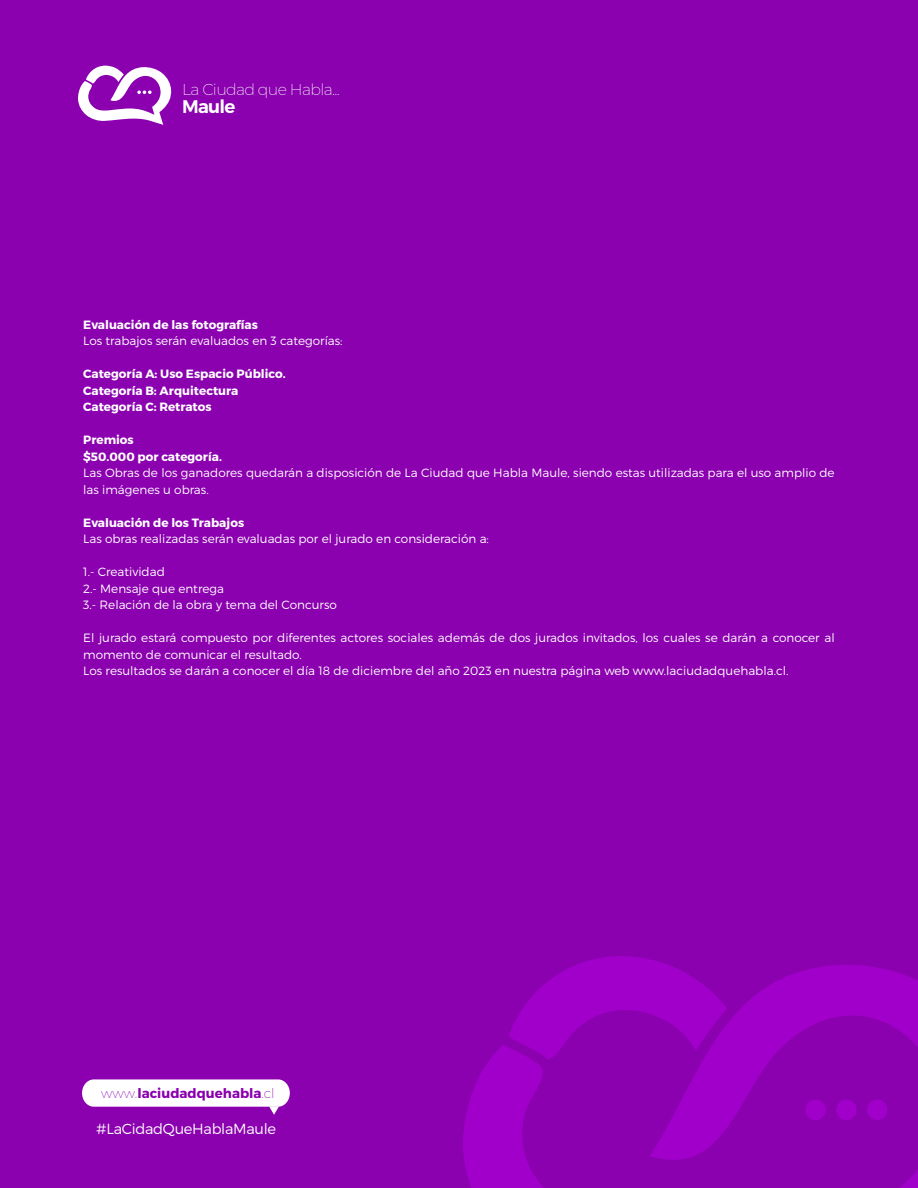
<style>
.page{position:relative;width:918px;height:1188px;background:#8b00af}
.page>*{position:absolute;margin:0;border:0;box-sizing:border-box;transform-origin:0 0}
.t1{font:600 18.3px "Montserrat";letter-spacing:-.04em;color:#fff}
.t2{font:200 15.75px "Montserrat";letter-spacing:-.04em;color:#fff}
.t3{font:300 14.7px "Montserrat";letter-spacing:-.02em;color:#fff}
.t4{font:700 13.35px "Montserrat";color:#8b00af}
.t5{font:300 12px/16.5px "Montserrat";color:#fff}
.t6{font:700 12px/16.5px "Montserrat";color:#fff}
.s1{font-weight:200}
</style>
<div class="page">
<svg style="left:582px;top:956px;width:79px;height:7px"></svg>
<svg style="left:463px;top:963px;width:455px;height:225px"></svg>
<div style="left:805px;top:1100px;width:21px;height:20px;background:#a100cb;border-radius:50%"></div>
<div style="left:836px;top:1100px;width:21px;height:20px;background:#a100cb;border-radius:50%"></div>
<div style="left:867px;top:1100px;width:20px;height:20px;background:#a100cb;border-radius:50%"></div>
<svg style="left:78px;top:66px;width:93px;height:59px"></svg>
<svg style="left:82px;top:1079px;width:208px;height:36px"></svg>
<h2 class="t2" style="left:182px;top:79px;width:159px">La Ciudad que Habla...</h2>
<h1 class="t1" style="left:182px;top:95px;width:55px">Maule</h1>
<p class="t6" style="left:83px;top:316px;width:176px">Evaluación de las fotografías</p>
<p class="t5" style="left:83px;top:332px;width:261px">Los trabajos serán evaluados en 3 categorías:</p>
<p class="t6" style="left:83px;top:366px;width:204px">Categoría A: Uso Espacio Público.<br>Categoría B: Arquitectura<br>Categoría C: Retratos</p>
<p class="t6" style="left:83px;top:432px;width:140px">Premios<br>$50.000 por categoría.</p>
<p class="t5" style="left:83px;top:464px;width:753px">Las Obras de los ganadores quedarán a disposición de La Ciudad que Habla Maule, siendo estas utilizadas para el uso amplio de las imágenes u obras.</p>
<p class="t6" style="left:83px;top:514px;width:162px">Evaluación de los Trabajos</p>
<p class="t5" style="left:83px;top:530px;width:407px">Las obras realizadas serán evaluadas por el jurado en consideración a:</p>
<p class="t5" style="left:83px;top:563px;width:255px">1.- Creatividad<br>2.- Mensaje que entrega<br>3.- Relación de la obra y tema del Concurso</p>
<p class="t5" style="left:83px;top:629px;width:753px">El jurado estará compuesto por diferentes actores sociales además de dos jurados invitados, los cuales se darán a conocer al momento de comunicar el resultado.<br>Los resultados se darán a conocer el día 18 de diciembre del año 2023 en nuestra página web www.laciudadquehabla.cl.</p>
<p class="t4" style="left:101px;top:1085px;width:175px"><span class="s1">www.</span>laciudadquehabla<span class="s1">.cl</span></p>
<p class="t3" style="left:96px;top:1120px;width:181px">#LaCidadQueHablaMaule</p>
</div>
